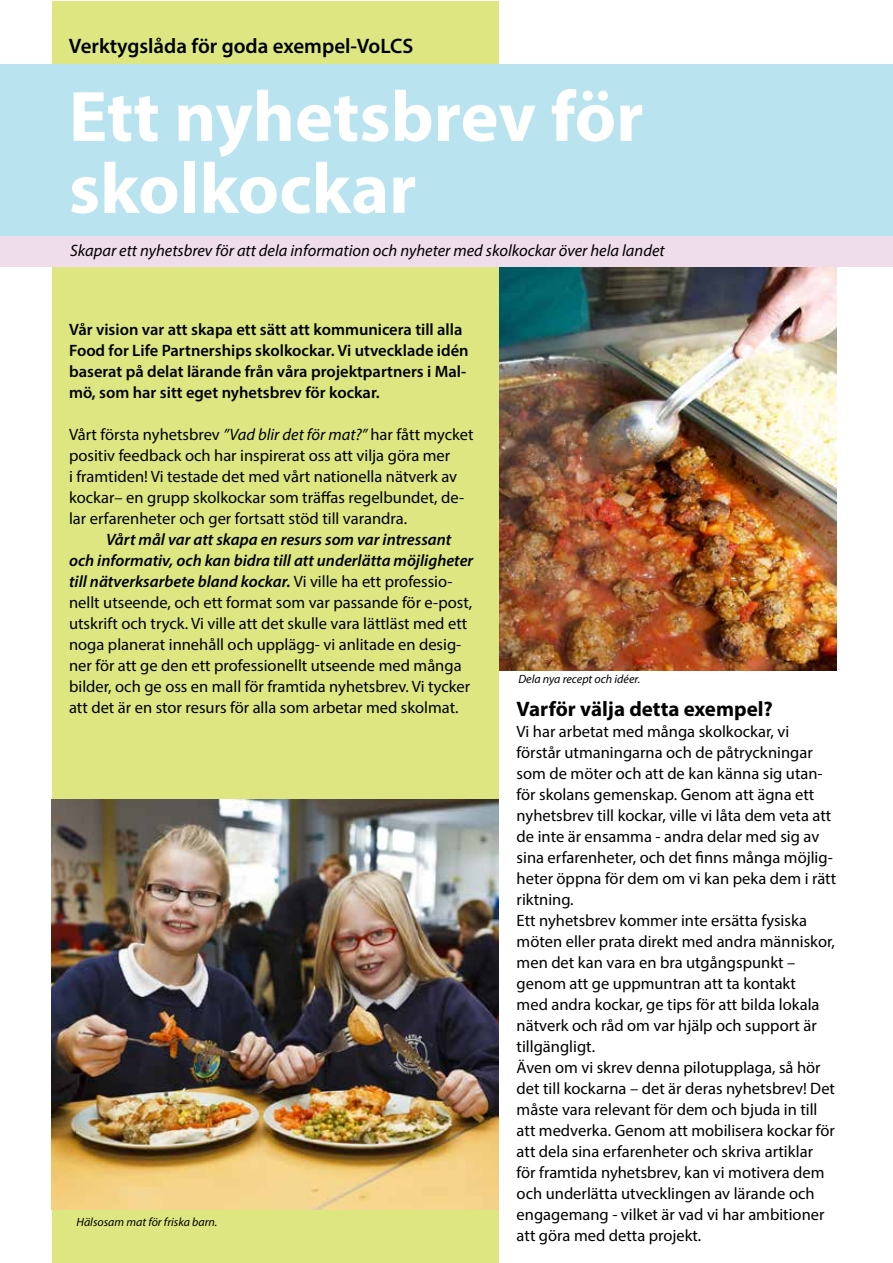
<style>
.page{position:relative;width:893px;height:1263px;background:#fff}
.page>*{position:absolute;margin:0;border:0;box-sizing:border-box;transform-origin:0 0}
.t1{font:700 72px/72px "Myriad Pro";color:#fff}
.t2{font:600 21px "Myriad Pro";color:#000}
.t3{font:700 21px "Myriad Pro";color:#000}
.t4{font:16.5px/21px "Myriad Pro";color:#000}
.t5{font:600 16.5px/21px "Myriad Pro";color:#000}
.t6{font:italic 16.5px "Myriad Pro";color:#000}
.t7{font:italic 12px "Myriad Pro";color:#000}
.s1{font-style:italic}
.s2{font-weight:600;font-style:italic}
</style>
<div class="page">
<div style="left:53px;top:1px;width:446px;height:1262px;background:#dde680"></div>
<div style="left:0;top:235px;width:893px;height:32px;background:#efddec"></div>
<div style="left:0;top:64px;width:893px;height:171px;background:#b9e4ef"></div>
<img style="left:500px;top:267px;width:337px;height:404px">
<img style="left:52px;top:800px;width:447px;height:409px">
<p class="t2" style="left:69px;top:33px;width:346px">Verktygslåda för goda exempel-VoLCS</p>
<h1 class="t1" style="left:69px;top:78px;width:576px">Ett nyhetsbrev för skolkockar</h1>
<p class="t6" style="left:70px;top:241px;width:596px">Skapar ett nyhetsbrev för att dela information och nyheter med skolkockar över hela landet</p>
<p class="t5" style="left:69px;top:318px;width:401px">Vår vision var att skapa ett sätt att kommunicera till alla Food for Life Partnerships skolkockar. Vi utvecklade idén baserat på delat lärande från våra projektpartners i Mal&shy;mö, som har sitt eget nyhetsbrev för kockar.</p>
<p class="t4" style="left:69px;top:424px;width:406px">Vårt första nyhetsbrev <span class="s1">”Vad blir det för mat?”</span> har fått mycket positiv feedback och har inspirerat oss att vilja göra mer<br>i framtiden! Vi testade det med vårt nationella nätverk av kockar– en grupp skolkockar som träffas regelbundet, de&shy;lar erfarenheter och ger fortsatt stöd till varandra.</p>
<p class="t4" style="left:69px;top:529px;width:406px;text-indent:37px"><span class="s2">Vårt mål var att skapa en resurs som var intressant och informativ, och kan bidra till att underlätta möjligheter till nätverksarbete bland kockar.</span> Vi ville ha ett professio&shy;nellt utseende, och ett format som var passande för e-post, utskrift och tryck. Vi ville att det skulle vara lättläst med ett noga planerat innehåll och upplägg- vi anlitade en desig&shy;ner för att ge den ett professionellt utseende med många bilder, och ge oss en mall för framtida nyhetsbrev. Vi tycker att det är en stor resurs för alla som arbetar med skolmat.</p>
<p class="t7" style="left:77px;top:1214px;width:142px">Hälsosam mat för friska barn.</p>
<p class="t7" style="left:518px;top:672px;width:124px">Dela nya recept och idéer.</p>
<p class="t3" style="left:517px;top:695px;width:258px">Varför välja detta exempel?</p>
<p class="t4" style="left:517px;top:720px;width:321px">Vi har arbetat med många skolkockar, vi förstår utmaningarna och de påtryckningar som de möter och att de kan känna sig utan&shy;för skolans gemenskap. Genom att ägna ett nyhetsbrev till kockar, ville vi låta dem veta att de inte är ensamma - andra delar med sig av sina erfarenheter, och det finns många möjlig&shy;heter öppna för dem om vi kan peka dem i rätt riktning.<br>Ett nyhetsbrev kommer inte ersätta fysiska möten eller prata direkt med andra människor, men det kan vara en bra utgångspunkt – genom att ge uppmuntran att ta kontakt<br>med andra kockar, ge tips för att bilda lokala nätverk och råd om var hjälp och support är tillgängligt.<br>Även om vi skrev denna pilotupplaga, så hör det till kockarna – det är deras nyhetsbrev! Det måste vara relevant för dem och bjuda in till att medverka. Genom att mobilisera kockar för att dela sina erfarenheter och skriva artiklar för framtida nyhetsbrev, kan vi motivera dem och underlätta utvecklingen av lärande och engagemang - vilket är vad vi har ambitioner att göra med detta projekt.</p>
</div>
